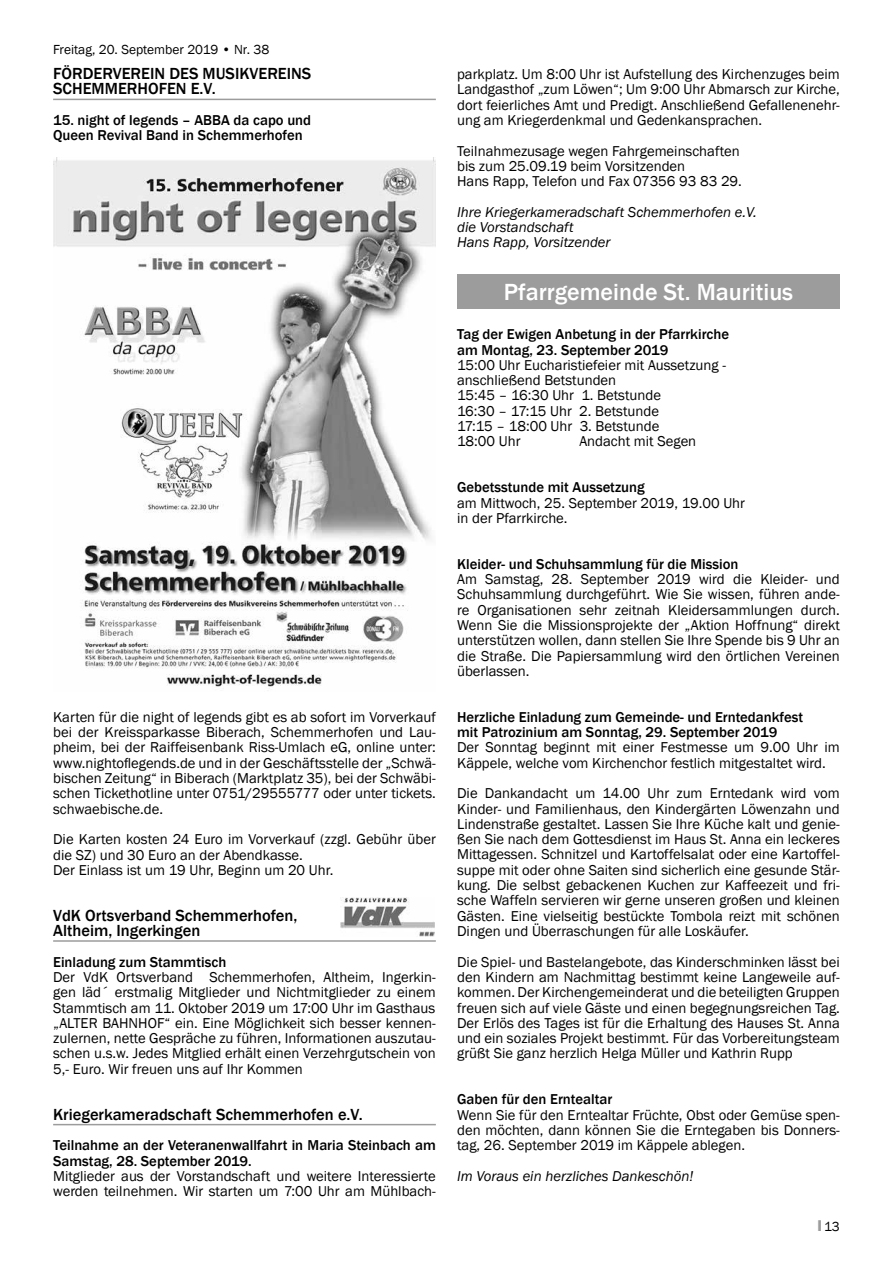
<style>
.page{position:relative;width:893px;height:1263px;background:#fff}
.page>*{position:absolute;margin:0;border:0;box-sizing:border-box;transform-origin:0 0}
.t1{font:500 24px "Franklin Gothic";color:#fff}
.t2{font:500 16.5px/15.3px "Franklin Gothic";color:#000}
.t3{font:14.7px/15.3px "Franklin Gothic";color:#000;text-align:justify}
.t4{font:500 14.7px/15.3px "Franklin Gothic";color:#000}
.t5{font:italic 14.7px/15.3px "Franklin Gothic";color:#000}
.t6{font:13.5px "Franklin Gothic";color:#000}
.s1{font-family:"Impact";color:#9c9c9d}
</style>
<div class="page">
<div style="left:457px;top:275px;width:383px;height:34px;background:#9c9c9d"></div>
<hr style="left:53px;top:99px;width:383px;height:1px;background:#9c9c9d">
<hr style="left:53px;top:940px;width:383px;height:2px;background:#9c9c9d">
<hr style="left:53px;top:1124px;width:383px;height:1px;background:#9c9c9d">
<img style="left:53px;top:158px;width:383px;height:529px">
<img style="left:341px;top:898px;width:94px;height:38px">
<p class="t6" style="left:53px;top:41px;width:218px">Freitag, 20. September 2019 • Nr. 38</p>
<p class="t2" style="left:53px;top:66px;width:260px">FÖRDERVEREIN DES MUSIKVEREINS<br>SCHEMMERHOFEN E.V.</p>
<p class="t4" style="left:53px;top:113px;width:260px">15. night of legends – ABBA da capo und<br>Queen Revival Band in Schemmerhofen</p>
<p class="t3" style="left:53px;top:709px;width:384px">Karten für die night of legends gibt es ab sofort im Vorverkauf bei der Kreissparkasse Biberach, Schemmerhofen und Lau&shy;pheim, bei der Raiffeisenbank Riss-Umlach eG, online unter: www.nightoflegends.de und in der Geschäftsstelle der „Schwä&shy;bischen Zeitung“ in Biberach (Marktplatz 35), bei der Schwäbi&shy;schen Tickethotline unter 0751/29555777 oder unter tickets. schwaebische.de.</p>
<p class="t3" style="left:53px;top:832px;width:384px;text-align:left">Die Karten kosten 24 Euro im Vorverkauf (zzgl. Gebühr über die SZ) und 30 Euro an der Abendkasse.<br>Der Einlass ist um 19 Uhr, Beginn um 20 Uhr.</p>
<p class="t2" style="left:53px;top:908px;width:246px">VdK Ortsverband Schemmerhofen,<br>Altheim, Ingerkingen</p>
<p class="t4" style="left:53px;top:954px;width:175px">Einladung zum Stammtisch</p>
<p class="t3" style="left:53px;top:970px;width:384px">Der VdK Ortsverband Schemmerhofen, Altheim, Ingerkin&shy;gen läd´ erstmalig Mitglieder und Nichtmitglieder zu einem Stammtisch am 11. Oktober 2019 um 17:00 Uhr im Gasthaus „ALTER BAHNHOF“ ein. Eine Möglichkeit sich besser kennen&shy;zulernen, nette Gespräche zu führen, Informationen auszutau&shy;schen u.s.w. Jedes Mitglied erhält einen Verzehrgutschein von 5,- Euro. Wir freuen uns auf Ihr Kommen</p>
<p class="t2" style="left:53px;top:1107px;width:311px">Kriegerkameradschaft Schemmerhofen e.V.</p>
<p class="t4" style="left:53px;top:1138px;width:384px">Teilnahme an der Veteranenwallfahrt in Maria Steinbach am<br>Samstag, 28. September 2019.</p>
<p class="t3" style="left:53px;top:1168px;width:384px">Mitglieder aus der Vorstandschaft und weitere Interessierte werden teilnehmen. Wir starten um 7:00 Uhr am Mühlbach-</p>
<p class="t3" style="left:457px;top:67px;width:384px">parkplatz. Um 8:00 Uhr ist Aufstellung des Kirchenzuges beim Landgasthof „zum Löwen“; Um 9:00 Uhr Abmarsch zur Kirche, dort feierliches Amt und Predigt. Anschließend Gefallenenehr&shy;ung am Kriegerdenkmal und Gedenkansprachen.</p>
<p class="t3" style="left:457px;top:143px;width:286px;text-align:left">Teilnahmezusage wegen Fahrgemeinschaften bis zum 25.09.19 beim Vorsitzenden<br>Hans Rapp, Telefon und Fax 07356 93 83 29.</p>
<p class="t5" style="left:457px;top:205px;width:301px">Ihre Kriegerkameradschaft Schemmerhofen e.V. die Vorstandschaft<br>Hans Rapp, Vorsitzender</p>
<h1 class="t1" style="left:504px;top:277px;width:291px">Pfarrgemeinde St. Mauritius</h1>
<p class="t4" style="left:457px;top:327px;width:273px">Tag der Ewigen Anbetung in der Pfarrkirche am Montag, 23. September 2019</p>
<p class="t3" style="left:457px;top:358px;width:270px;text-align:left">15:00 Uhr Eucharistiefeier mit Aussetzung - anschließend Betstunden<br>15:45 – 16:30 Uhr 1. Betstunde<br>16:30 – 17:15 Uhr 2. Betstunde<br>17:15 – 18:00 Uhr 3. Betstunde<br>18:00 Uhr</p>
<p class="t3" style="left:579px;top:434px;width:118px">Andacht mit Segen</p>
<p class="t4" style="left:457px;top:480px;width:189px">Gebetsstunde mit Aussetzung</p>
<p class="t3" style="left:457px;top:495px;width:289px">am Mittwoch, 25. September 2019, 19.00 Uhr in der Pfarrkirche.</p>
<p class="t4" style="left:457px;top:556px;width:283px">Kleider- und Schuhsammlung für die Mission</p>
<p class="t3" style="left:457px;top:572px;width:384px">Am Samstag, 28. September 2019 wird die Kleider- und Schuhsammlung durchgeführt. Wie Sie wissen, führen ande&shy;re Organisationen sehr zeitnah Kleidersammlungen durch.<br>Wenn Sie die Missionsprojekte der „Aktion Hoffnung“ direkt unterstützen wollen, dann stellen Sie Ihre Spende bis 9 Uhr an die Straße. Die Papiersammlung wird den örtlichen Vereinen überlassen.</p>
<p class="t4" style="left:457px;top:709px;width:348px">Herzliche Einladung zum Gemeinde- und Erntedankfest mit Patrozinium am Sonntag, 29. September 2019</p>
<p class="t3" style="left:457px;top:740px;width:384px">Der Sonntag beginnt mit einer Festmesse um 9.00 Uhr im<br>Käppele, welche vom Kirchenchor festlich mitgestaltet wird.</p>
<p class="t3" style="left:457px;top:786px;width:384px">Die Dankandacht um 14.00 Uhr zum Erntedank wird vom Kinder- und Familienhaus, den Kindergärten Löwenzahn und Lindenstraße gestaltet. Lassen Sie Ihre Küche kalt und genie&shy;ßen Sie nach dem Gottesdienst im Haus St. Anna ein leckeres Mittagessen. Schnitzel und Kartoffelsalat oder eine Kartoffel&shy;suppe mit oder ohne Saiten sind sicherlich eine gesunde Stär&shy;kung. Die selbst gebackenen Kuchen zur Kaffeezeit und fri&shy;sche Waffeln servieren wir gerne unseren großen und kleinen Gästen. Eine vielseitig bestückte Tombola reizt mit schönen Dingen und Überraschungen für alle Loskäufer.</p>
<p class="t3" style="left:457px;top:954px;width:384px">Die Spiel- und Bastelangebote, das Kinderschminken lässt bei den Kindern am Nachmittag bestimmt keine Langeweile auf&shy;kommen. Der Kirchengemeinderat und die beteiligten Gruppen freuen sich auf viele Gäste und einen begegnungsreichen Tag.<br>Der Erlös des Tages ist für die Erhaltung des Hauses St. Anna und ein soziales Projekt bestimmt. Für das Vorbereitungsteam grüßt Sie ganz herzlich Helga Müller und Kathrin Rupp</p>
<p class="t4" style="left:457px;top:1092px;width:157px">Gaben für den Erntealtar</p>
<p class="t3" style="left:457px;top:1107px;width:384px">Wenn Sie für den Erntealtar Früchte, Obst oder Gemüse spen&shy;den möchten, dann können Sie die Erntegaben bis Donners&shy;tag, 26. September 2019 im Käppele ablegen.</p>
<p class="t5" style="left:457px;top:1168px;width:238px">Im Voraus ein herzliches Dankeschön!</p>
<p class="t6" style="left:818px;top:1218px;width:23px"><span class="s1">I</span> 13</p>
</div>
